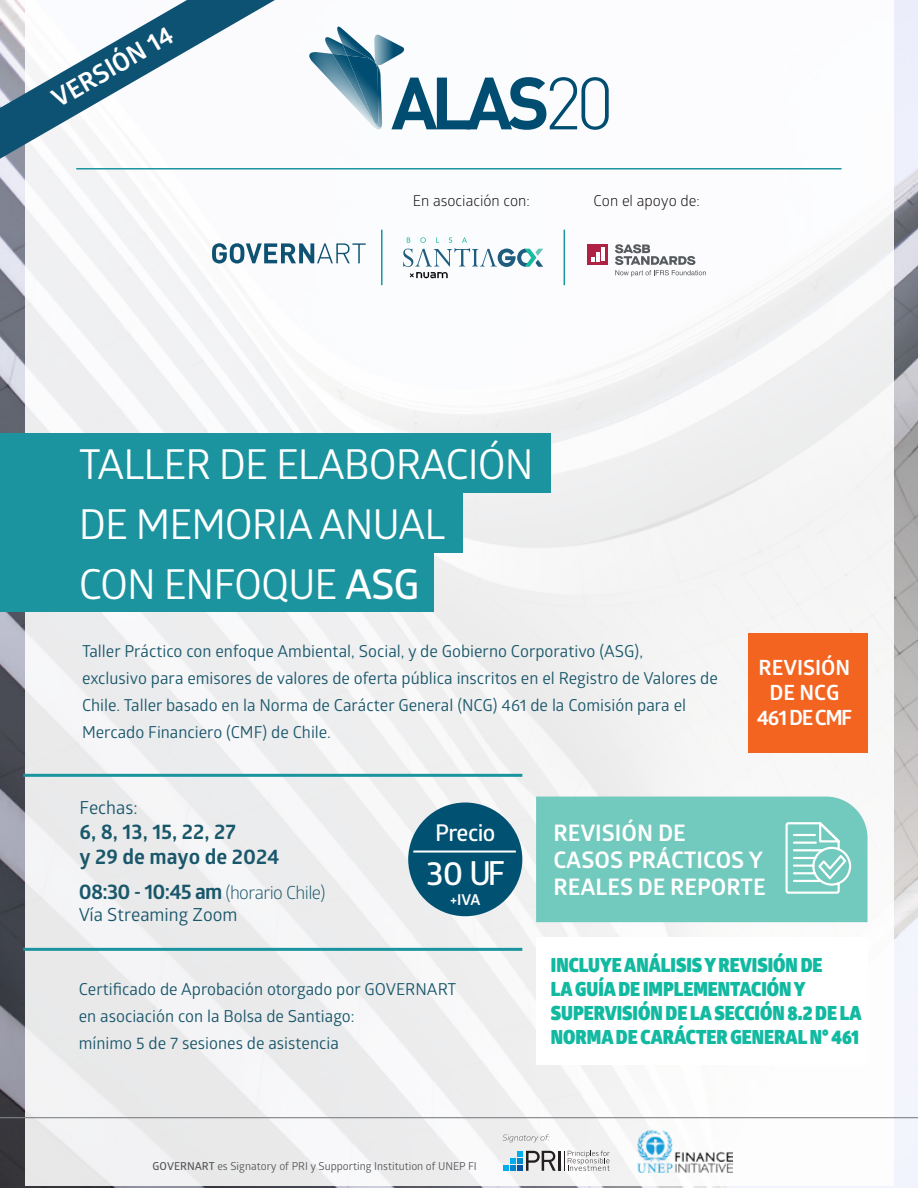
<style>
.page{position:relative;width:918px;height:1188px;background:#fff}
.page>*{position:absolute;margin:0;border:0;box-sizing:border-box;transform-origin:0 0}
.t1{font:41.4px/60.4px "Glober";letter-spacing:-.025em;color:#fff}
.t2{font:600 33.15px "Glober";color:#fff}
.t3{font:700 25.5px "Glober";color:#fff}
.t4{font:600 23.1px "Glober";letter-spacing:-.025em;color:#fff}
.t5{font:700 22.8px/27.5px "Glober";color:#fff}
.t6{font:700 21px/25.2px "Glober";color:#19576b}
.t7{font:700 21px/25.2px "Glober";color:#fff;text-align:center}
.t8{font:900 19.5px/24px "Glober";color:#11b9a1;scale:.9 1}
.t9{font:18px/21.6px "Glober";color:#19576b}
.t10{font:16.5px/27px "Glober";color:#19576b}
.t11{font:15px "Glober";color:#0c0806}
.t12{font:700 15px "Glober";color:#fff}
.t13{font:10.95px "Glober";color:#57585a}
.s1{font-weight:600}
.s2{font-weight:700;font-size:21px}
.s3{font-style:inherit}
</style>
<div class="page">
<img style="left:0;top:0;width:918px;height:1188px">
<div style="left:25px;top:0;width:868px;height:1185px;background:#f5f5f6"></div>
<hr style="left:76px;top:168px;width:766px;height:2px;background:#1c949f">
<div style="left:0;top:434px;width:550px;height:59px;background:#1c949f"></div>
<div style="left:0;top:493px;width:463px;height:60px;background:#1c949f"></div>
<div style="left:0;top:553px;width:434px;height:59px;background:#1c949f"></div>
<hr style="left:23px;top:774px;width:499px;height:3px;background:#1c949f">
<svg style="left:0;top:0;width:275px;height:159px"></svg>
<hr style="left:23px;top:948px;width:499px;height:3px;background:#1c949f">
<div style="left:748px;top:634px;width:120px;height:119px;background:#f36421"></div>
<div style="left:408px;top:803px;width:114px;height:113px;background:#015272;border-radius:50%"></div>
<hr style="left:413px;top:851px;width:103px;height:2px;background:#fff">
<div style="left:536px;top:797px;width:332px;height:125px;background:#72c9bd"></div>
<div style="left:536px;top:938px;width:332px;height:127px;background:#fff"></div>
<img style="left:637px;top:1130px;width:96px;height:42px">
<hr style="left:0;top:1117px;width:918px;height:1px;background:#808285">
<svg style="left:503px;top:1151px;width:53px;height:20px"></svg>
<hr style="left:558px;top:1151px;width:3px;height:20px;background:#231f20">
<svg style="left:564px;top:1151px;width:46px;height:20px"></svg>
<svg style="left:503px;top:1134px;width:46px;height:8px"></svg>
<svg style="left:391px;top:77px;width:218px;height:53px"></svg>
<img style="left:337px;top:27px;width:16px;height:11px">
<img style="left:347px;top:38px;width:13px;height:6px">
<img style="left:347px;top:44px;width:22px;height:8px">
<img style="left:325px;top:37px;width:22px;height:15px">
<img style="left:309px;top:52px;width:72px;height:77px">
<img style="left:332px;top:54px;width:50px;height:74px">
<img style="left:347px;top:56px;width:31px;height:68px">
<img style="left:374px;top:36px;width:31px;height:29px">
<hr style="left:381px;top:230px;width:2px;height:55px;background:#1c949f">
<hr style="left:564px;top:230px;width:1px;height:55px;background:#1c949f">
<div style="left:588px;top:244px;width:20px;height:21px;background:#b02244"></div>
<svg style="left:591px;top:252px;width:9px;height:9px"></svg>
<hr style="left:601px;top:248px;width:4px;height:13px;background:#fff">
<svg style="left:615px;top:244px;width:91px;height:33px"></svg>
<svg style="left:403px;top:237px;width:140px;height:41px"></svg>
<svg style="left:212px;top:243px;width:154px;height:21px"></svg>
<h3 class="t3" style="left:45px;top:85px;width:137px;rotate:-30deg">VERSIÓN 14</h3>
<p class="t11" style="left:413px;top:190px;width:118px">En asociación con:</p>
<p class="t11" style="left:594px;top:190px;width:108px">Con el apoyo de:</p>
<h1 class="t1" style="left:79px;top:432px;width:456px">TALLER DE ELABORACIÓN<br>DE MEMORIA ANUAL<br>CON ENFOQUE <span class="s1">ASG</span></h1>
<p class="t10" style="left:82px;top:637px;width:637px">Taller Práctico con enfoque Ambiental, Social, y de Gobierno Corporativo (ASG),<br>exclusivo para emisores de valores de oferta pública inscritos en el Registro de Valores de Chile. Taller basado en la Norma de Carácter General (NCG) 461 de la Comisión para el Mercado Financiero (CMF) de Chile.</p>
<p class="t7" style="left:757px;top:654px;width:97px">REVISIÓN<br>DE NCG<br>461DECMF</p>
<p class="t9" style="left:79px;top:796px;width:60px">Fechas:</p>
<p class="t6" style="left:79px;top:819px;width:202px">6, 8, 13, 15, 22, 27<br>y 29 de mayo de 2024</p>
<p class="t9" style="left:79px;top:881px;width:248px"><span class="s2">08:30 - 10:45 am</span> <span class="s3">(horario Chile)<br></span>Vía Streaming Zoom</p>
<h3 class="t4" style="left:435px;top:817px;width:62px">Precio</h3>
<h2 class="t2" style="left:426px;top:850px;width:81px">30 UF</h2>
<p class="t12" style="left:450px;top:889px;width:32px">+IVA</p>
<p class="t10" style="left:79px;top:975px;width:379px">Certificado de Aprobación otorgado por GOVERNART en asociación con la Bolsa de Santiago:<br>mínimo 5 de 7 sesiones de asistencia</p>
<p class="t13" style="left:153px;top:1158px;width:326px"><span class="s1">GOVERNART</span> es Signatory of PRI y Supporting Institution of UNEP FI</p>
<h3 class="t5" style="left:553px;top:818px;width:214px">REVISIÓN DE<br>CASOS PRÁCTICOS Y<br>REALES DE REPORTE</h3>
<p class="t8" style="left:551px;top:953px;width:347px">INCLUYEANÁLISISY REVISIÓN DE<br>LA GUÍA DE IMPLEMENTACIÓNY<br>SUPERVISIÓN DE LA SECCIÓN 8.2 DE LA<br>NORMA DE CARÁCTER GENERAL N° 461</p>
</div>
